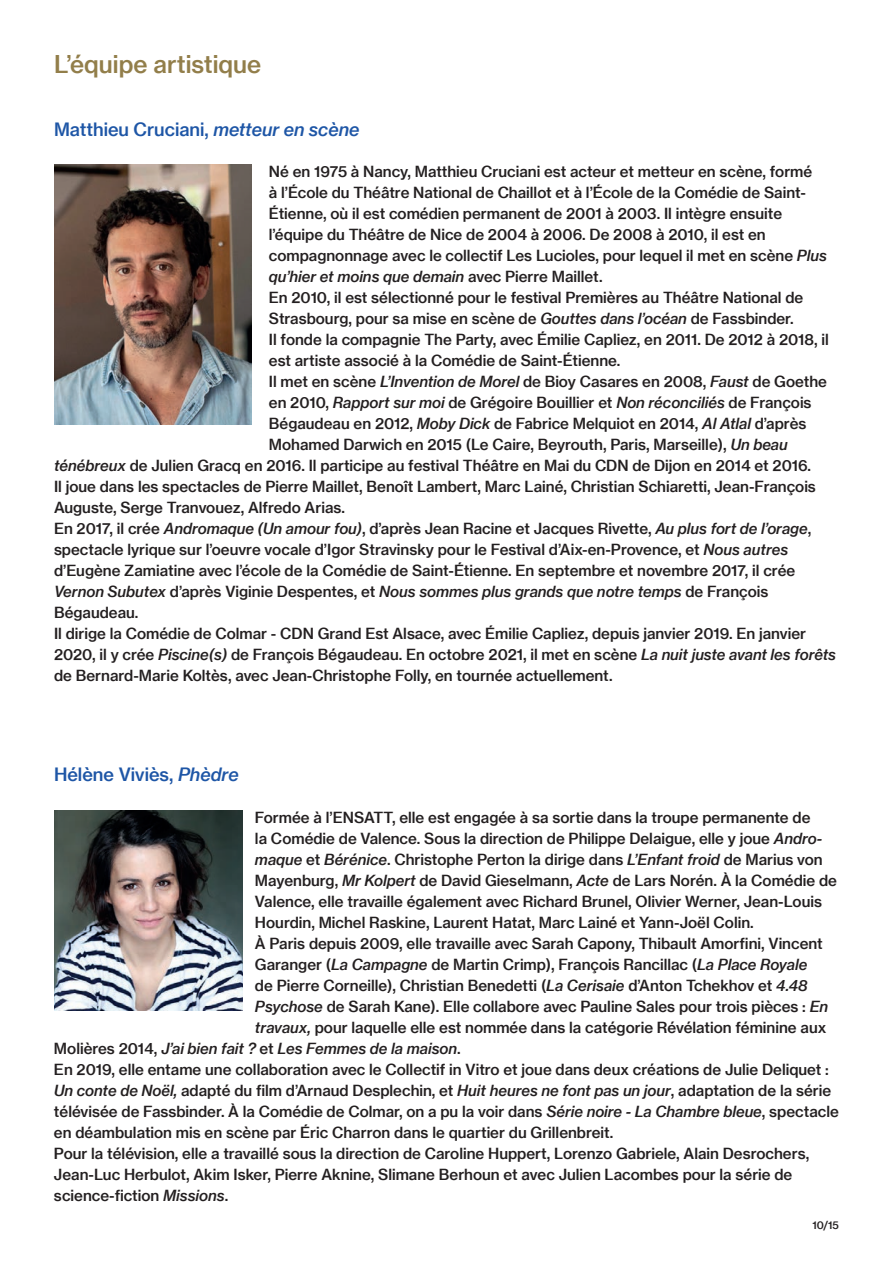
<style>
.page{position:relative;width:893px;height:1263px;background:#fff}
.page>*{position:absolute;margin:0;border:0;box-sizing:border-box;transform-origin:0 0}
.t1{font:24px "N Haas Grotesk TX Pro 65 Md";color:#927e4a}
.t2{font:18px "N Haas Grotesk TX Pro 65 Md";color:#1e56a6}
.t3{font:15px/21px "N Haas Grotesk TX Pro 65 Md";color:#231f20}
.t4{font:15px "N Haas Grotesk TX Pro 66 Md It";color:#231f20}
.t5{font:10.5px "N Haas Grotesk TX Pro 65 Md";color:#231f20}
.s1{font-family:"N Haas Grotesk TX Pro 66 Md It"}
.s2{font-family:"N Haas Grotesk TX Pro 65 Md"}
</style>
<div class="page">
<img style="left:54px;top:165px;width:198px;height:260px">
<img style="left:54px;top:810px;width:188px;height:200px">
<h1 class="t1" style="left:54px;top:49px;width:209px">L’équipe artistique</h1>
<p class="t2" style="left:54px;top:119px;width:307px">Matthieu Cruciani, <span class="s1">metteur en scène</span></p>
<p class="t3" style="left:269px;top:161px;width:560px">Né en 1975 à Nancy, Matthieu Cruciani est acteur et metteur en scène, formé<br>à l’École du Théâtre National de Chaillot et à l’École de la Comédie de Saint-Étienne, où il est comédien permanent de 2001 à 2003. Il intègre ensuite l’équipe du Théâtre de Nice de 2004 à 2006. De 2008 à 2010, il est en compagnonnage avec le collectif Les Lucioles, pour lequel il met en scène <span class="s1">Plus</span></p>
<p class="t4" style="left:269px;top:267px;width:335px">qu’hier et moins que demain <span class="s2">avec Pierre Maillet.</span></p>
<p class="t3" style="left:269px;top:287px;width:536px">En 2010, il est sélectionné pour le festival Premières au Théâtre National de</p>
<p class="t3" style="left:269px;top:308px;width:526px">Strasbourg, pour sa mise en scène de <span class="s1">Gouttes dans l’océan</span> de Fassbinder.</p>
<p class="t3" style="left:269px;top:329px;width:561px">Il fonde la compagnie The Party, avec Émilie Capliez, en 2011. De 2012 à 2018, il</p>
<p class="t3" style="left:269px;top:350px;width:353px">est artiste associé à la Comédie de Saint-Étienne.</p>
<p class="t3" style="left:269px;top:371px;width:560px">Il met en scène <span class="s1">L’Invention de Morel</span> de Bioy Casares en 2008, <span class="s1">Faust</span> de Goethe</p>
<p class="t3" style="left:269px;top:392px;width:544px">en 2010, <span class="s1">Rapport sur moi</span> de Grégoire Bouillier et <span class="s1">Non réconciliés</span> de François</p>
<p class="t3" style="left:269px;top:413px;width:539px">Bégaudeau en 2012, <span class="s1">Moby Dick</span> de Fabrice Melquiot en 2014, <span class="s1">Al Atlal</span> d’après</p>
<p class="t3" style="left:269px;top:434px;width:520px">Mohamed Darwich en 2015 (Le Caire, Beyrouth, Paris, Marseille), <span class="s1">Un beau</span></p>
<p class="t3" style="left:54px;top:455px;width:759px"><span class="s1">ténébreux</span> de Julien Gracq en 2016. Il participe au festival Théâtre en Mai du CDN de Dijon en 2014 et 2016.</p>
<p class="t3" style="left:54px;top:476px;width:763px">Il joue dans les spectacles de Pierre Maillet, Benoît Lambert, Marc Lainé, Christian Schiaretti, Jean-François</p>
<p class="t3" style="left:54px;top:497px;width:293px">Auguste, Serge Tranvouez, Alfredo Arias.</p>
<p class="t3" style="left:54px;top:518px;width:759px">En 2017, il crée <span class="s1">Andromaque (Un amour fou)</span>, d’après Jean Racine et Jacques Rivette, <span class="s1">Au plus fort de l’orage</span>,</p>
<p class="t3" style="left:54px;top:539px;width:736px">spectacle lyrique sur l’oeuvre vocale d’Igor Stravinsky pour le Festival d’Aix-en-Provence, et <span class="s1">Nous autres</span></p>
<p class="t3" style="left:54px;top:560px;width:743px">d’Eugène Zamiatine avec l’école de la Comédie de Saint-Étienne. En septembre et novembre 2017, il crée</p>
<p class="t4" style="left:54px;top:582px;width:716px">Vernon Subutex <span class="s2">d’après Viginie Despentes, et</span> Nous sommes plus grands que notre temps <span class="s2">de François</span></p>
<p class="t3" style="left:54px;top:602px;width:784px">Bégaudeau.<br>Il dirige la Comédie de Colmar - CDN Grand Est Alsace, avec Émilie Capliez, depuis janvier 2019. En janvier 2020, il y crée <span class="s1">Piscine(s)</span> de François Bégaudeau. En octobre 2021, il met en scène <span class="s1">La nuit juste avant les forêts </span>de Bernard-Marie Koltès, avec Jean-Christophe Folly, en tournée actuellement.</p>
<p class="t2" style="left:54px;top:764px;width:186px">Hélène Viviès, <span class="s1">Phèdre</span></p>
<p class="t3" style="left:255px;top:807px;width:584px">Formée à l’ENSATT, elle est engagée à sa sortie dans la troupe permanente de<br>la Comédie de Valence. Sous la direction de Philippe Delaigue, elle y joue <span class="s1">Andro&shy;maque</span> et <span class="s1">Bérénice</span>. Christophe Perton la dirige dans <span class="s1">L’Enfant froid</span> de Marius von Mayenburg, <span class="s1">Mr Kolpert</span> de David Gieselmann, <span class="s1">Acte</span> de Lars Norén. À la Comédie de Valence, elle travaille également avec Richard Brunel, Olivier Werner, Jean-Louis Hourdin, Michel Raskine, Laurent Hatat, Marc Lainé et Yann-Joël Colin.<br>À Paris depuis 2009, elle travaille avec Sarah Capony, Thibault Amorfini, Vincent Garanger (<span class="s1">La Campagne</span> de Martin Crimp), François Rancillac (<span class="s1">La Place Royale<br></span>de Pierre Corneille), Christian Benedetti (<span class="s1">La Cerisaie</span> d’Anton Tchekhov et <span class="s1">4.48<br>Psychose</span> de Sarah Kane). Elle collabore avec Pauline Sales pour trois pièces : <span class="s1">En travaux,</span> pour laquelle elle est nommée dans la catégorie Révélation féminine aux</p>
<p class="t4" style="left:54px;top:1040px;width:408px"><span class="s2">Molières 2014,</span> J’ai bien fait ? <span class="s2">et</span> Les Femmes de la maison<span class="s2">.</span></p>
<p class="t3" style="left:54px;top:1059px;width:786px">En 2019, elle entame une collaboration avec le Collectif in Vitro et joue dans deux créations de Julie Deliquet :<br><span class="s1">Un conte de Noël,</span> adapté du film d’Arnaud Desplechin, et <span class="s1">Huit heures ne font pas un jour</span>, adaptation de la série télévisée de Fassbinder. À la Comédie de Colmar, on a pu la voir dans <span class="s1">Série noire - La Chambre bleue</span>, spectacle en déambulation mis en scène par Éric Charron dans le quartier du Grillenbreit.<br>Pour la télévision, elle a travaillé sous la direction de Caroline Huppert, Lorenzo Gabriele, Alain Desrochers, Jean-Luc Herbulot, Akim Isker, Pierre Aknine, Slimane Berhoun et avec Julien Lacombes pour la série de science-fiction <span class="s1">Missions</span>.</p>
<p class="t5" style="left:812px;top:1219px;width:28px">10/15</p>
</div>
